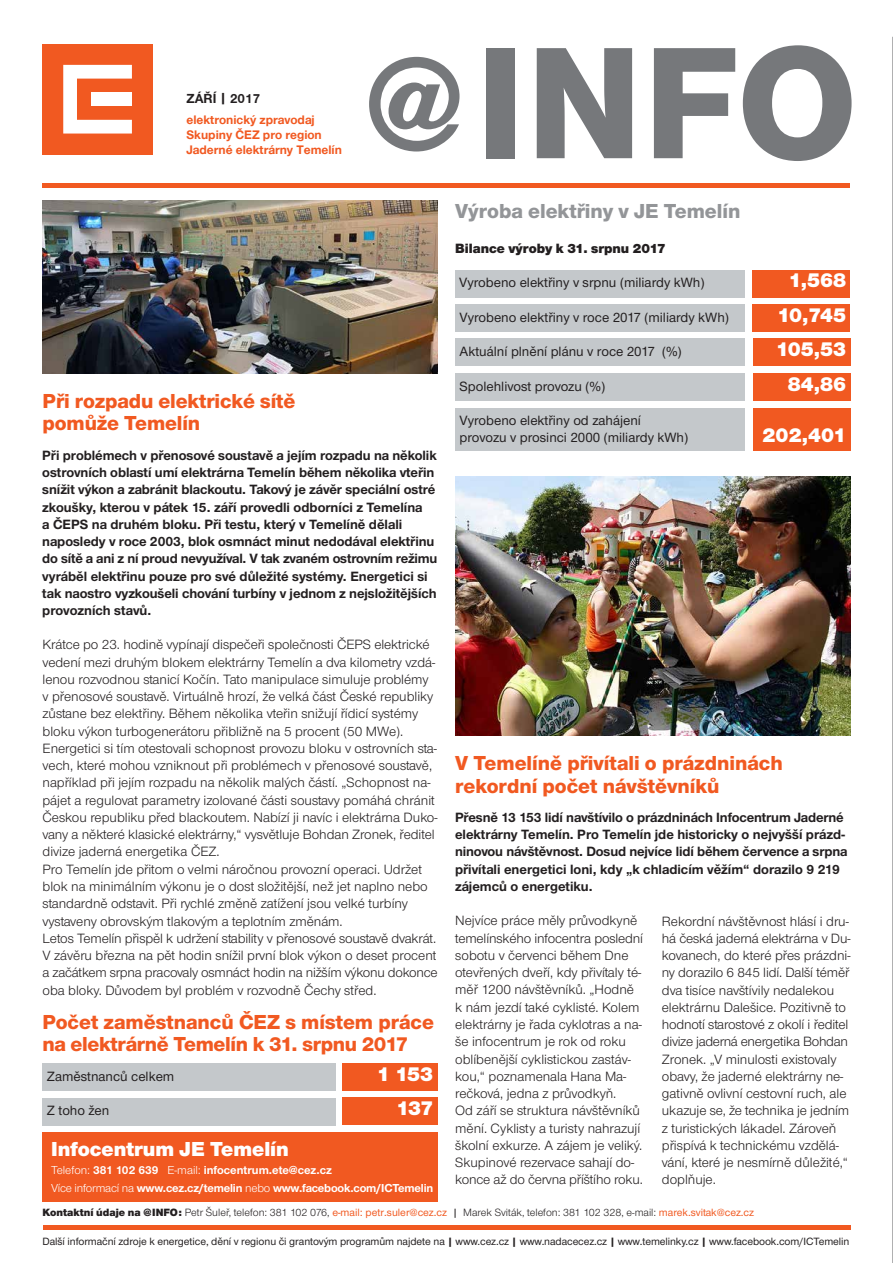
<style>
.page{position:relative;width:893px;height:1263px;background:#fff}
.page>*{position:absolute;margin:0;border:0;box-sizing:border-box;transform-origin:0 0}
.t1{font:800 165px "Nimbus CEZCE";color:#76787b}
.t2{font:800 21px/22.5px "Nimbus CEZOT";color:#f15921}
.t3{font:900 21px "Nimbus CEZOT";color:#fff}
.t4{font:800 21px "Nimbus CEZOT";color:#939598}
.t5{font:13.95px/17.2px "Nimbus CEZOT";color:#231f20}
.t6{font:700 13.95px/17.2px "Nimbus CEZOT";letter-spacing:-.005em;color:#231f20}
.t7{font:500 13.95px/17.2px "Nimbus CEZOT";color:#231f20}
.t8{font:900 13.95px "Nimbus CEZOT";color:#231f20}
.t9{font:700 13.5px "Nimbus CEZ";color:#231f20}
.t10{font:700 12.75px/15.3px "Nimbus CEZ";color:#f15921}
.t11{font:700 12px/18px "Nimbus CEZOT";letter-spacing:-.015em;color:#fff}
.t12{font:500 10.95px "Nimbus CEZOT";letter-spacing:-.005em;color:#231f20}
.t13{font:10.95px "Nimbus CEZOT";color:#231f20}
.s1{font-size:135px}
.s2{font-weight:400}
.s3{font-weight:900}
.s4{font-weight:500;color:#f15921}
.s5{font-family:"Nimbus CEZ";font-weight:500}
.s6{font-family:"Nimbus CEZ";font-weight:700}
</style>
<div class="page">
<hr style="left:892px;top:37px;width:1px;height:1226px;background:#636366">
<div style="left:42px;top:44px;width:111px;height:110px;background:#f15921"></div>
<svg style="left:63px;top:65px;width:69px;height:69px"></svg>
<div style="left:91px;top:92px;width:40px;height:14px;background:#fff"></div>
<hr style="left:43px;top:1225px;width:807px;height:4px;background:#f15921">
<img style="left:43px;top:201px;width:395px;height:172px">
<div style="left:455px;top:270px;width:289px;height:27px;background:#c4c8cb"></div>
<div style="left:455px;top:373px;width:289px;height:28px;background:#c4c8cb"></div>
<div style="left:455px;top:408px;width:289px;height:42px;background:#c4c8cb"></div>
<div style="left:752px;top:270px;width:98px;height:27px;background:#f15921"></div>
<div style="left:753px;top:373px;width:97px;height:28px;background:#f15921"></div>
<div style="left:753px;top:408px;width:97px;height:42px;background:#f15921"></div>
<div style="left:455px;top:304px;width:289px;height:28px;background:#c4c8cb"></div>
<div style="left:752px;top:304px;width:98px;height:28px;background:#f15921"></div>
<div style="left:455px;top:338px;width:289px;height:28px;background:#c4c8cb"></div>
<div style="left:753px;top:338px;width:97px;height:28px;background:#f15921"></div>
<hr style="left:43px;top:184px;width:807px;height:4px;background:#f15921">
<img style="left:455px;top:477px;width:395px;height:259px">
<div style="left:43px;top:1132px;width:395px;height:69px;background:#f15921"></div>
<div style="left:43px;top:1063px;width:293px;height:28px;background:#c4c8cb"></div>
<div style="left:342px;top:1063px;width:95px;height:28px;background:#f15921"></div>
<div style="left:43px;top:1098px;width:293px;height:27px;background:#c4c8cb"></div>
<div style="left:342px;top:1098px;width:96px;height:27px;background:#f15921"></div>
<p class="t9" style="left:186px;top:90px;width:75px">ZÁŘÍ | 2017</p>
<p class="t10" style="left:186px;top:112px;width:157px">elektronický zpravodaj<br>Skupiny ČEZ pro region<br>Jaderné elektrárny Temelín</p>
<h2 class="t2" style="left:43px;top:390px;width:254px">Při rozpadu elektrické sítě pomůže Temelín</h2>
<h1 class="t1" style="left:365px;top:8px;width:494px"><span class="s1">@</span>INFO</h1>
<h2 class="t4" style="left:455px;top:199px;width:287px">Výroba elektřiny v JE Temelín</h2>
<p class="t8" style="left:455px;top:240px;width:212px">Bilance výroby k 31. srpnu 2017</p>
<p class="t7" style="left:459px;top:274px;width:247px">Vyrobeno elektřiny v srpnu (miliardy kWh)</p>
<h2 class="t3" style="left:789px;top:268px;width:59px">1,568</h2>
<p class="t7" style="left:459px;top:308px;width:271px">Vyrobeno elektřiny v roce 2017 (miliardy kWh)</p>
<h2 class="t3" style="left:777px;top:302px;width:70px">10,745</h2>
<p class="t7" style="left:460px;top:343px;width:224px">Aktuální plnění plánu v roce 2017 (%)</p>
<h2 class="t3" style="left:776px;top:337px;width:72px">105,53</h2>
<p class="t7" style="left:460px;top:377px;width:147px">Spolehlivost provozu (%)</p>
<p class="t7" style="left:460px;top:412px;width:230px">Vyrobeno elektřiny od zahájení provozu v prosinci 2000 (miliardy kWh)</p>
<h2 class="t3" style="left:788px;top:371px;width:60px">84,86</h2>
<h2 class="t3" style="left:763px;top:423px;width:85px">202,401</h2>
<p class="t6" style="left:42px;top:446px;width:397px">Při problémech v přenosové soustavě a jejím rozpadu na několik ostrovních oblastí umí elektrárna Temelín během několika vteřin snížit výkon a zabránit blackoutu. Takový je závěr speciální ostré zkoušky, kterou v pátek 15. září provedli odborníci z Temelína<br>a ČEPS na druhém bloku. Při testu, který v Temelíně dělali naposledy v roce 2003, blok osmnáct minut nedodával elektřinu do sítě a ani z ní proud nevyužíval. V tak zvaném ostrovním režimu vyráběl elektřinu pouze pro své důležité systémy. Energetici si tak naostro vyzkoušeli chování turbíny v jednom z nejsložitějších provozních stavů.</p>
<p class="t5" style="left:43px;top:636px;width:397px">Krátce po 23. hodině vypínají dispečeři společnosti ČEPS elektrické vedení mezi druhým blokem elektrárny Temelín a dva kilometry vzdá&shy;lenou rozvodnou stanicí Kočín. Tato manipulace simuluje problémy v přenosové soustavě. Virtuálně hrozí, že velká část České republiky zůstane bez elektřiny. Během několika vteřin snižují řídicí systémy bloku výkon turbogenerátoru přibližně na 5 procent (50 MWe).<br>Energetici si tím otestovali schopnost provozu bloku v ostrovních sta&shy;vech, které mohou vzniknout při problémech v přenosové soustavě, například při jejím rozpadu na několik malých částí. „Schopnost na&shy;pájet a regulovat parametry izolované části soustavy pomáhá chránit Českou republiku před blackoutem. Nabízí ji navíc i elektrárna Duko&shy;vany a některé klasické elektrárny,“ vysvětluje Bohdan Zronek, ředitel divize jaderná energetika ČEZ.<br>Pro Temelín jde přitom o velmi náročnou provozní operaci. Udržet blok na minimálním výkonu je o dost složitější, než jet naplno nebo standardně odstavit. Při rychlé změně zatížení jsou velké turbíny vystaveny obrovským tlakovým a teplotním změnám.<br>Letos Temelín přispěl k udržení stability v přenosové soustavě dvakrát.<br>V závěru března na pět hodin snížil první blok výkon o deset procent a začátkem srpna pracovaly osmnáct hodin na nižším výkonu dokonce oba bloky. Důvodem byl problém v rozvodně Čechy střed.</p>
<h2 class="t2" style="left:43px;top:1011px;width:393px">Počet zaměstnanců ČEZ s místem práce na elektrárně Temelín k 31. srpnu 2017</h2>
<p class="t7" style="left:47px;top:1067px;width:129px">Zaměstnanců celkem</p>
<h2 class="t3" style="left:377px;top:1061px;width:58px">1 153</h2>
<p class="t7" style="left:47px;top:1102px;width:64px">Z toho žen</p>
<h2 class="t3" style="left:396px;top:1096px;width:39px">137</h2>
<h2 class="t3" style="left:51px;top:1137px;width:239px">Infocentrum JE Temelín</h2>
<p class="t11" style="left:51px;top:1161px;width:384px"><span class="s2">Telefon:</span> 381 102 639 <span class="s2">E-mail:</span> infocentrum.ete@cez.cz<br><span class="s2">Více informací na</span> www.cez.cz/temelin <span class="s2">nebo</span> www.facebook.com/ICTemelin</p>
<h2 class="t2" style="left:455px;top:752px;width:329px">V Temelíně přivítali o prázdninách rekordní počet návštěvníků</h2>
<p class="t6" style="left:455px;top:808px;width:394px">Přesně 13 153 lidí navštívilo o prázdninách Infocentrum Jaderné elektrárny Temelín. Pro Temelín jde historicky o nejvyšší prázd&shy;ninovou návštěvnost. Dosud nejvíce lidí během července a srpna přivítali energetici loni, kdy „k chladicím věžím“ dorazilo 9 219 zájemců o energetiku.</p>
<p class="t5" style="left:455px;top:912px;width:189px">Nejvíce práce měly průvodkyně temelínského infocentra poslední sobotu v červenci během Dne otevřených dveří, kdy přivítaly té&shy;měř 1200 návštěvníků. „Hodně k nám jezdí také cyklisté. Kolem elektrárny je řada cyklotras a na&shy;še infocentrum je rok od roku oblíbenější cyklistickou zastáv&shy;kou,“ poznamenala Hana Ma&shy;rečková, jedna z průvodkyň.<br>Od září se struktura návštěvníků mění. Cyklisty a turisty nahrazují školní exkurze. A zájem je veliký.<br>Skupinové rezervace sahají do&shy;konce až do června příštího roku.</p>
<p class="t5" style="left:662px;top:912px;width:190px">Rekordní návštěvnost hlásí i dru&shy;há česká jaderná elektrárna v Du&shy;kovanech, do které přes prázdni&shy;ny dorazilo 6 845 lidí. Další téměř dva tisíce navštívily nedalekou elektrárnu Dalešice. Pozitivně to hodnotí starostové z okolí i ředitel divize jaderná energetika Bohdan<br>Zronek. „V minulosti existovaly obavy, že jaderné elektrárny ne&shy;gativně ovlivní cestovní ruch, ale ukazuje se, že technika je jedním z turistických lákadel. Zároveň přispívá k technickému vzdělá&shy;vání, které je nesmírně důležité,“ doplňuje.</p>
<p class="t13" style="left:43px;top:1206px;width:713px"><span class="s3">Kontaktní údaje na @INFO:</span> Petr Šuleř, telefon: 381 102 076, <span class="s4">e-mail: petr.suler@cez.cz</span> <span class="s5">|</span> Marek Sviták, telefon: 381 102 328, e-mail: <span class="s4">marek.svitak@cez.cz</span></p>
<p class="t12" style="left:43px;top:1235px;width:808px">Další informační zdroje k energetice, dění v regionu či grantovým programům najdete na <span class="s6">|</span> www.cez.cz <span class="s6">|</span> www.nadacecez.cz <span class="s6">|</span> www.temelinky.cz <span class="s6">|</span> www.facebook.com/ICTemelin</p>
</div>
